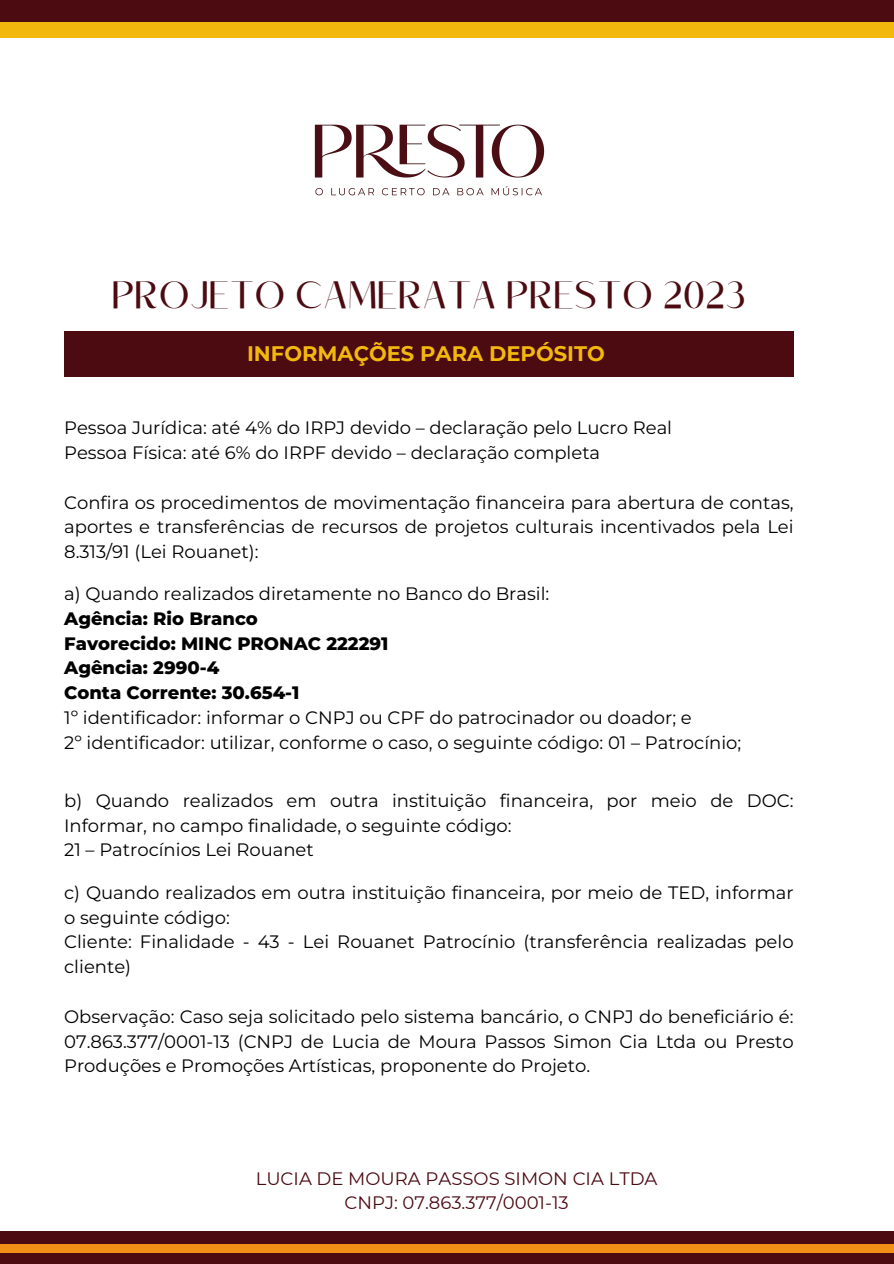
<style>
.page{position:relative;width:894px;height:1264px;background:#fff}
.page>*{position:absolute;margin:0;border:0;box-sizing:border-box;transform-origin:0 0}
.t1{font:31.95px "ROBIMAMERTTHASANSSERIF";color:#4c0a11}
.t2{font:700 21px "Montserrat";color:#f2b90c}
.t3{font:18px/24.8px "Montserrat";color:#000}
.t4{font:800 18px "Montserrat";color:#000}
.t5{font:18px "Montserrat";color:#4c0a11}
</style>
<div class="page">
<div style="left:0;top:0;width:893px;height:37px;background:#f2b90c"></div>
<div style="left:64px;top:331px;width:729px;height:45px;background:#4c0a11"></div>
<div style="left:0;top:1231px;width:893px;height:32px;background:#4c0a11"></div>
<div style="left:0;top:1243px;width:893px;height:20px;background:#f28f16"></div>
<div style="left:0;top:1252px;width:893px;height:11px;background:#4c0a11"></div>
<img style="left:314px;top:124px;width:231px;height:72px">
<div style="left:0;top:0;width:893px;height:22px;background:#4c0a11"></div>
<p class="t1" style="left:112px;top:272px;width:635px">PROJETO CAMERATA PRESTO 2023</p>
<p class="t2" style="left:247px;top:340px;width:359px">INFORMAÇÕES PARA DEPÓSITO</p>
<p class="t3" style="left:64px;top:415px;width:609px">Pessoa Jurídica: até 4% do IRPJ devido – declaração pelo Lucro Real</p>
<p class="t3" style="left:64px;top:440px;width:537px">Pessoa Física: até 6% do IRPF devido – declaração completa</p>
<p class="t3" style="left:64px;top:490px;width:730px;text-align:justify">Confira os procedimentos de movimentação financeira para abertura de contas, aportes e transferências de recursos de projetos culturais incentivados pela Lei 8.313/91 (Lei Rouanet):</p>
<p class="t3" style="left:64px;top:581px;width:486px">a) Quando realizados diretamente no Banco do Brasil:</p>
<p class="t4" style="left:64px;top:607px;width:195px">Agência: Rio Branco</p>
<p class="t4" style="left:64px;top:632px;width:325px">Favorecido: MINC PRONAC 222291</p>
<p class="t4" style="left:64px;top:657px;width:156px">Agência: 2990-4</p>
<p class="t4" style="left:64px;top:681px;width:237px">Conta Corrente: 30.654-1</p>
<p class="t3" style="left:64px;top:705px;width:629px">1º identificador: informar o CNPJ ou CPF do patrocinador ou doador; e</p>
<p class="t3" style="left:64px;top:729px;width:678px">2º identificador: utilizar, conforme o caso, o seguinte código: 01 – Patrocínio;</p>
<p class="t3" style="left:64px;top:788px;width:730px">b) Quando realizados em outra instituição financeira, por meio de DOC:<br>Informar, no campo finalidade, o seguinte código:</p>
<p class="t3" style="left:64px;top:837px;width:251px">21 – Patrocínios Lei Rouanet</p>
<p class="t3" style="left:64px;top:880px;width:730px">c) Quando realizados em outra instituição financeira, por meio de TED, informar o seguinte código:</p>
<p class="t3" style="left:64px;top:929px;width:730px">Cliente: Finalidade - 43 - Lei Rouanet Patrocínio (transferência realizadas pelo cliente)</p>
<p class="t3" style="left:64px;top:1003px;width:730px;text-align:justify">Observação: Caso seja solicitado pelo sistema bancário, o CNPJ do beneficiário é:<br>07.863.377/0001-13 (CNPJ de Lucia de Moura Passos Simon Cia Ltda ou Presto Produções e Promoções Artísticas, proponente do Projeto.</p>
<p class="t5" style="left:256px;top:1167px;width:403px">LUCIA DE MOURA PASSOS SIMON CIA LTDA</p>
<p class="t5" style="left:344px;top:1191px;width:225px">CNPJ: 07.863.377/0001-13</p>
</div>
